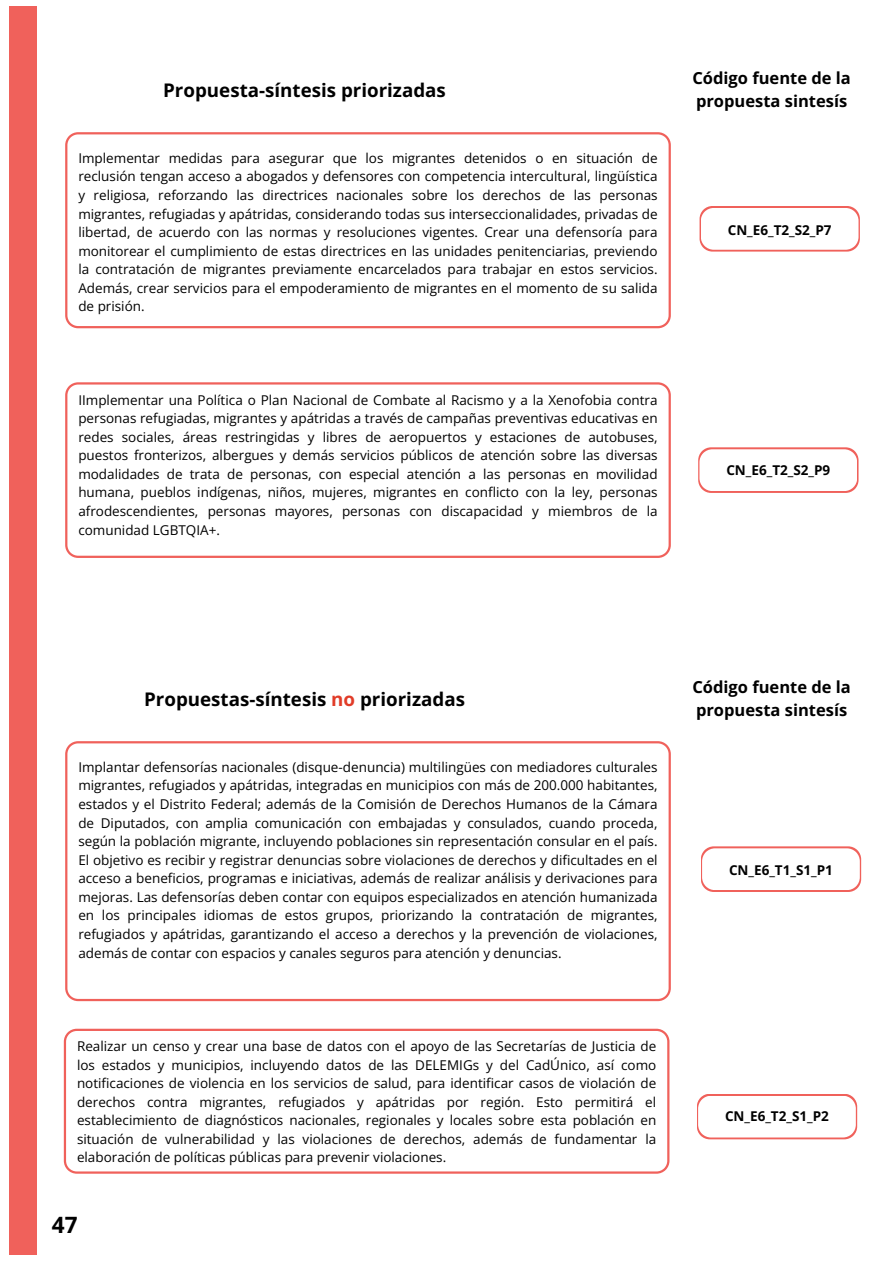
<style>
.page{position:relative;width:893px;height:1263px;background:#fff}
.page>*{position:absolute;margin:0;border:0;box-sizing:border-box;transform-origin:0 0}
.t1{font:700 22.5px "Open Sans";color:#000}
.t2{font:700 18.75px "Open Sans";color:#000}
.t3{font:700 16.5px/23.1px "Open Sans";color:#000}
.t4{font:13.5px/18.6px "Open Sans";color:#000;text-align:justify}
.t5{font:700 13.5px "Open Sans";color:#000}
.s1{color:#e13c28}
</style>
<div class="page">
<div style="left:9px;top:6px;width:27px;height:1249px;background:#f0615b"></div>
<svg style="left:65px;top:132px;width:605px;height:196px"></svg>
<svg style="left:699px;top:206px;width:161px;height:46px"></svg>
<svg style="left:65px;top:382px;width:605px;height:176px"></svg>
<svg style="left:698px;top:447px;width:160px;height:46px"></svg>
<svg style="left:65px;top:741px;width:605px;height:260px"></svg>
<svg style="left:701px;top:846px;width:160px;height:46px"></svg>
<svg style="left:64px;top:1029px;width:605px;height:145px"></svg>
<svg style="left:697px;top:1094px;width:160px;height:45px"></svg>
<h2 class="t2" style="left:163px;top:77px;width:284px">Propuesta-síntesis priorizadas</h2>
<p class="t4" style="left:78px;top:148px;width:581px">Implementar medidas para asegurar que los migrantes detenidos o en situación de reclusión tengan acceso a abogados y defensores con competencia intercultural, lingüística y religiosa, reforzando las directrices nacionales sobre los derechos de las personas migrantes, refugiadas y apátridas, considerando todas sus interseccionalidades, privadas de libertad, de acuerdo con las normas y resoluciones vigentes. Crear una defensoría para monitorear el cumplimiento de estas directrices en las unidades penitenciarias, previendo la contratación de migrantes previamente encarcelados para trabajar en estos servicios.<br>Además, crear servicios para el empoderamiento de migrantes en el momento de su salida de prisión.</p>
<p class="t4" style="left:78px;top:390px;width:581px">IImplementar una Política o Plan Nacional de Combate al Racismo y a la Xenofobia contra personas refugiadas, migrantes y apátridas a través de campañas preventivas educativas en redes sociales, áreas restringidas y libres de aeropuertos y estaciones de autobuses, puestos fronterizos, albergues y demás servicios públicos de atención sobre las diversas modalidades de trata de personas, con especial atención a las personas en movilidad humana, pueblos indígenas, niños, mujeres, migrantes en conflicto con la ley, personas afrodescendientes, personas mayores, personas con discapacidad y miembros de la comunidad LGBTQIA+.</p>
<p class="t3" style="left:692px;top:66px;width:160px">Código fuente de la propuesta sintesís</p>
<p class="t5" style="left:727px;top:220px;width:105px">CN_E6_T2_S2_P7</p>
<p class="t5" style="left:726px;top:460px;width:105px">CN_E6_T2_S2_P9</p>
<h2 class="t2" style="left:144px;top:685px;width:322px">Propuestas-síntesis <span class="s1">no</span> priorizadas</h2>
<p class="t4" style="left:78px;top:757px;width:581px">Implantar defensorías nacionales (disque-denuncia) multilingües con mediadores culturales migrantes, refugiados y apátridas, integradas en municipios con más de 200.000 habitantes, estados y el Distrito Federal; además de la Comisión de Derechos Humanos de la Cámara de Diputados, con amplia comunicación con embajadas y consulados, cuando proceda, según la población migrante, incluyendo poblaciones sin representación consular en el país.<br>El objetivo es recibir y registrar denuncias sobre violaciones de derechos y dificultades en el acceso a beneficios, programas e iniciativas, además de realizar análisis y derivaciones para mejoras. Las defensorías deben contar con equipos especializados en atención humanizada en los principales idiomas de estos grupos, priorizando la contratación de migrantes, refugiados y apátridas, garantizando el acceso a derechos y la prevención de violaciones, además de contar con espacios y canales seguros para atención y denuncias.</p>
<p class="t4" style="left:77px;top:1036px;width:581px">Realizar un censo y crear una base de datos con el apoyo de las Secretarías de Justicia de los estados y municipios, incluyendo datos de las DELEMIGs y del CadÚnico, así como notificaciones de violencia en los servicios de salud, para identificar casos de violación de derechos contra migrantes, refugiados y apátridas por región. Esto permitirá el establecimiento de diagnósticos nacionales, regionales y locales sobre esta población en situación de vulnerabilidad y las violaciones de derechos, además de fundamentar la elaboración de políticas públicas para prevenir violaciones.</p>
<h1 class="t1" style="left:52px;top:1209px;width:27px">47</h1>
<p class="t3" style="left:692px;top:675px;width:160px">Código fuente de la propuesta sintesís</p>
<p class="t5" style="left:729px;top:860px;width:105px">CN_E6_T1_S1_P1</p>
<p class="t5" style="left:725px;top:1107px;width:105px">CN_E6_T2_S1_P2</p>
</div>
